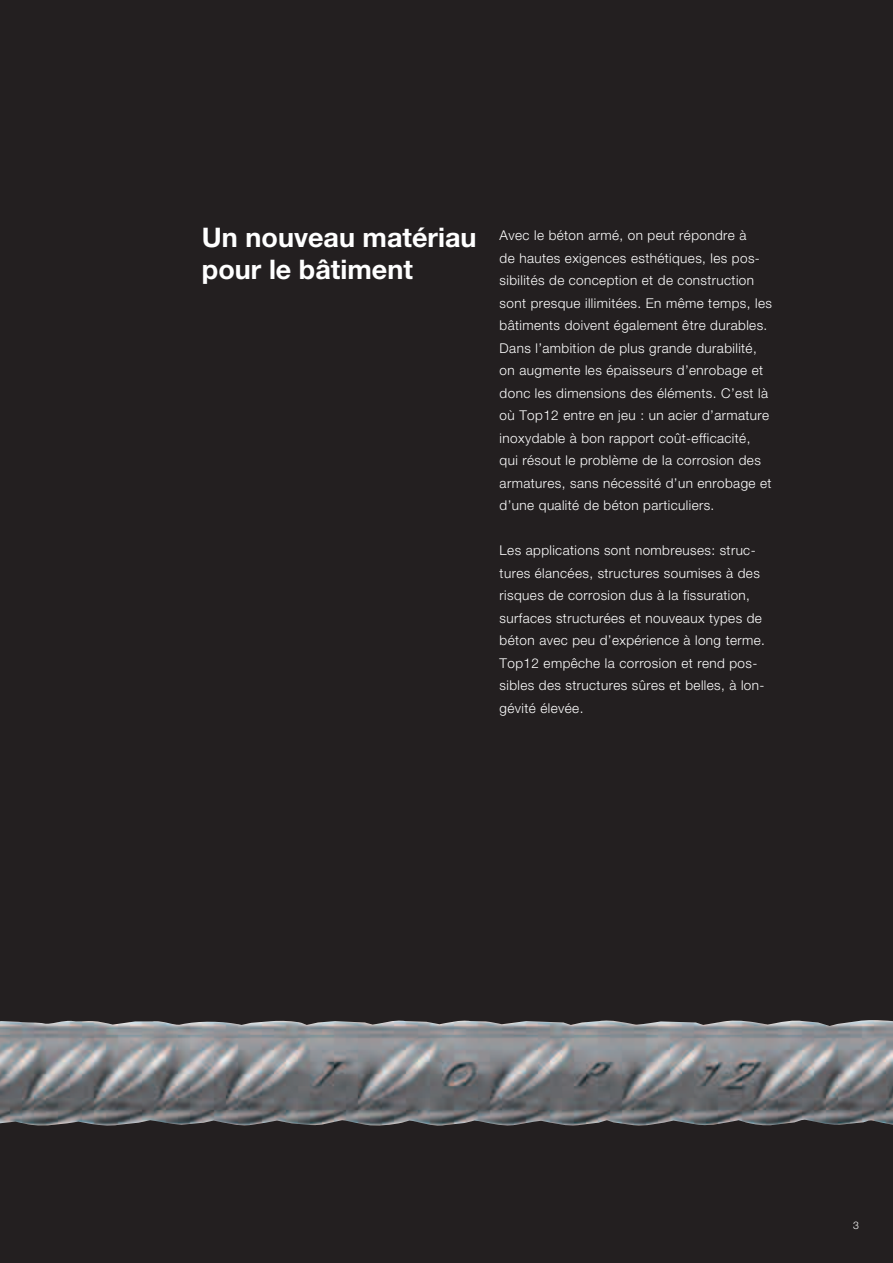
<style>
.page{position:relative;width:893px;height:1263px;background:#231f20}
.page>*{position:absolute;margin:0;border:0;box-sizing:border-box;transform-origin:0 0}
.t1{font:700 27px/32.4px "Helvetica Neue SL";color:#fff}
.t2{font:300 13.5px/22.5px "Helvetica Neue SL";letter-spacing:.03em;color:#fff}
.t3{font:300 10.5px "Helvetica Neue SL";color:#fff}
</style>
<div class="page">
<img style="left:0;top:1020px;width:893px;height:106px">
<h1 class="t1" style="left:202px;top:224px;width:276px">Un nouveau matériau pour le bâtiment</h1>
<p class="t2" style="left:500px;top:225px;width:274px">Avec le béton armé, on peut répondre à<br>de hautes exigences esthétiques, les pos&shy;sibilités de conception et de construction sont presque illimitées. En même temps, les bâtiments doivent également être durables.<br>Dans l’ambition de plus grande durabilité, on augmente les épaisseurs d’enrobage et donc les dimensions des éléments. C’est là où Top12 entre en jeu : un acier d’armature inoxydable à bon rapport coût-efficacité, qui résout le problème de la corrosion des armatures, sans nécessité d’un enrobage et d’une qualité de béton particuliers.</p>
<p class="t2" style="left:500px;top:540px;width:267px">Les applications sont nombreuses: struc&shy;tures élancées, structures soumises à des risques de corrosion dus à la fissuration, surfaces structurées et nouveaux types de béton avec peu d’expérience à long terme.<br>Top12 empêche la corrosion et rend pos&shy;sibles des structures sûres et belles, à lon&shy;gévité élevée.</p>
<p class="t3" style="left:853px;top:1221px;width:7px">3</p>
</div>
